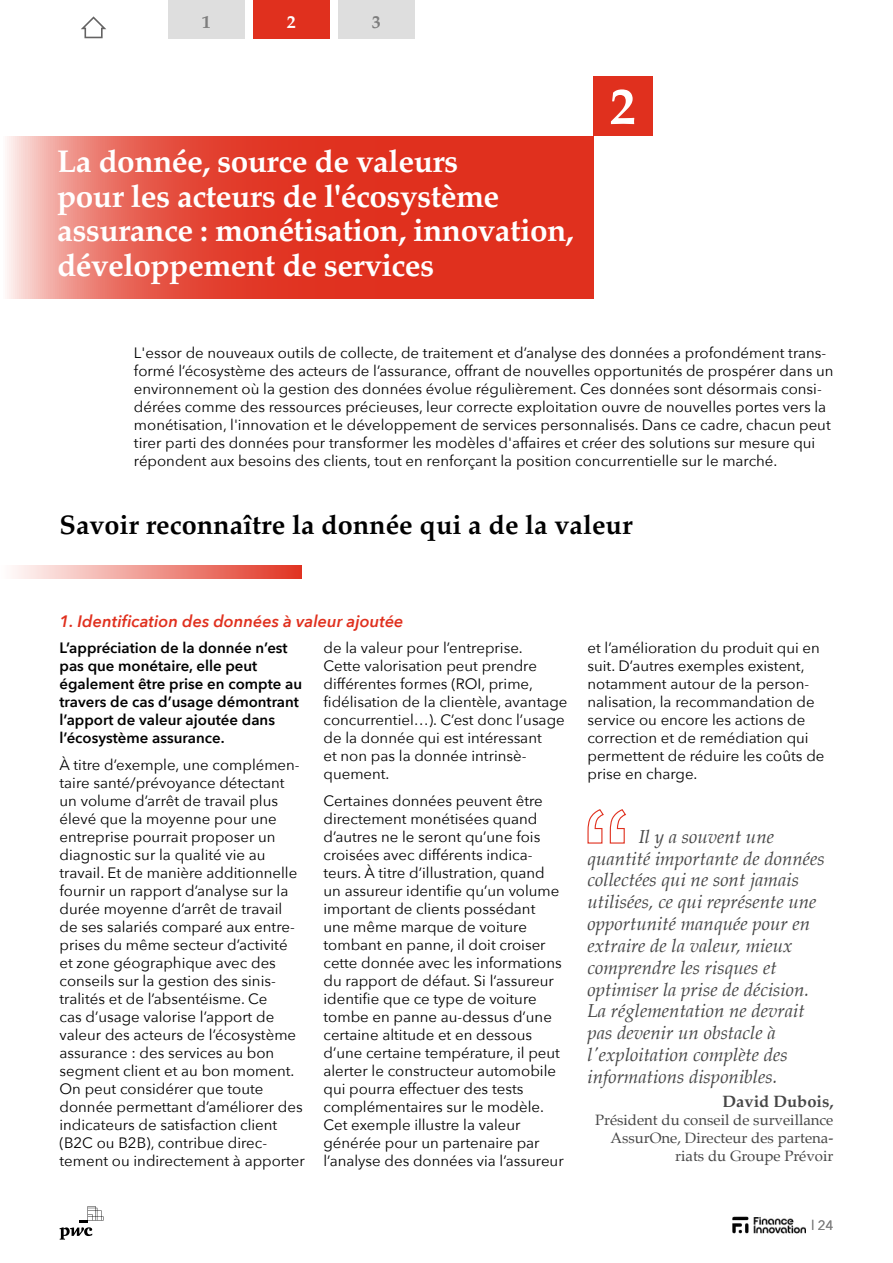
<style>
.page{position:relative;width:893px;height:1263px;background:#fff}
.page>*{position:absolute;margin:0;border:0;box-sizing:border-box;transform-origin:0 0}
.t1{font:700 52.5px "Palatino";color:#fff}
.t2{font:700 31.5px/34.5px "Palatino";letter-spacing:-.015em;color:#fff}
.t3{font:700 27px "Palatino";color:#000}
.t4{font:italic 18.75px/21.8px "Palatino";color:#464646}
.t5{font:700 18px "Palatino";color:#7d7d7d}
.t6{font:700 18px "Palatino";color:#fff}
.t7{font:italic 600 16.5px "Avenir Next";color:#e0301e}
.t8{font:700 16.5px "Palatino";color:#464646}
.t9{font:15px/18px "Avenir Next";color:#000}
.t10{font:600 15px/18px "Avenir Next";color:#000}
.t11{font:15px/18px "Palatino";color:#464646;text-align:right}
.t12{font:13.5px "Avenir Next";color:#7d7d7d}
</style>
<div class="page">
<svg style="left:60px;top:1206px;width:44px;height:33px"></svg>
<img style="left:733px;top:1216px;width:72px;height:18px">
<div style="left:593px;top:77px;width:60px;height:59px;background:#e0301e"></div>
<svg style="left:7px;top:136px;width:586px;height:163px;background:#e44d3e"></svg>
<svg style="left:13px;top:565px;width:289px;height:13px;background:#ef948a"></svg>
<svg style="left:587px;top:809px;width:39px;height:35px"></svg>
<svg style="left:81px;top:16px;width:25px;height:22px"></svg>
<div style="left:253px;top:0;width:77px;height:38px;background:#e0301e"></div>
<div style="left:338px;top:0;width:77px;height:38px;background:#dedede"></div>
<div style="left:168px;top:0;width:76px;height:38px;background:#dedede"></div>
<p class="t5" style="left:202px;top:6px;width:10px">1</p>
<p class="t6" style="left:287px;top:6px;width:10px">2</p>
<p class="t5" style="left:372px;top:6px;width:10px">3</p>
<h2 class="t2" style="left:57px;top:144px;width:518px">La donnée, source de valeurs<br>pour les acteurs de l'écosystème assurance : monétisation, innovation, développement de services</h2>
<h1 class="t1" style="left:609px;top:61px;width:28px">2</h1>
<p class="t9" style="left:134px;top:343px;width:701px">L'essor de nouveaux outils de collecte, de traitement et d’analyse des données a profondément trans&shy;formé l’écosystème des acteurs de l’assurance, offrant de nouvelles opportunités de prospérer dans un environnement où la gestion des données évolue régulièrement. Ces données sont désormais consi&shy;dérées comme des ressources précieuses, leur correcte exploitation ouvre de nouvelles portes vers la monétisation, l'innovation et le développement de services personnalisés. Dans ce cadre, chacun peut tirer parti des données pour transformer les modèles d'affaires et créer des solutions sur mesure qui répondent aux besoins des clients, tout en renforçant la position concurrentielle sur le marché.</p>
<h3 class="t3" style="left:60px;top:502px;width:574px">Savoir reconnaître la donnée qui a de la valeur</h3>
<p class="t7" style="left:60px;top:607px;width:346px">1. Identification des données à valeur ajoutée</p>
<p class="t10" style="left:60px;top:639px;width:244px">L’appréciation de la donnée n’est pas que monétaire, elle peut également être prise en compte au travers de cas d’usage démontrant l’apport de valeur ajoutée dans l’écosystème assurance.</p>
<p class="t9" style="left:60px;top:755px;width:247px">À titre d’exemple, une complémen&shy;taire santé/prévoyance détectant un volume d’arrêt de travail plus élevé que la moyenne pour une entreprise pourrait proposer un diagnostic sur la qualité vie au travail. Et de manière additionnelle fournir un rapport d’analyse sur la durée moyenne d’arrêt de travail<br>de ses salariés comparé aux entre&shy;prises du même secteur d’activité<br>et zone géographique avec des conseils sur la gestion des sinis&shy;tralités et de l’absentéisme. Ce<br>cas d’usage valorise l’apport de valeur des acteurs de l’écosystème assurance : des services au bon segment client et au bon moment.<br>On peut considérer que toute donnée permettant d’améliorer des indicateurs de satisfaction client (B2C ou B2B), contribue direc&shy;tement ou indirectement à apporter</p>
<p class="t9" style="left:323px;top:638px;width:246px">de la valeur pour l’entreprise.<br>Cette valorisation peut prendre différentes formes (ROI, prime, fidélisation de la clientèle, avantage concurrentiel…). C’est donc l’usage de la donnée qui est intéressant<br>et non pas la donnée intrinsè&shy;quement.</p>
<p class="t9" style="left:323px;top:791px;width:242px">Certaines données peuvent être directement monétisées quand d’autres ne le seront qu’une fois croisées avec différents indica&shy;teurs. À titre d’illustration, quand un assureur identifie qu’un volume important de clients possédant une même marque de voiture tombant en panne, il doit croiser cette donnée avec les informations du rapport de défaut. Si l’assureur identifie que ce type de voiture tombe en panne au-dessus d’une certaine altitude et en dessous d’une certaine température, il peut alerter le constructeur automobile qui pourra effectuer des tests complémentaires sur le modèle.<br>Cet exemple illustre la valeur générée pour un partenaire par l’analyse des données via l’assureur</p>
<p class="t9" style="left:587px;top:638px;width:238px">et l’amélioration du produit qui en suit. D’autres exemples existent, notamment autour de la person&shy;nalisation, la recommandation de service ou encore les actions de correction et de remédiation qui permettent de réduire les coûts de prise en charge.</p>
<p class="t4" style="left:587px;top:825px;width:239px;text-indent:51px">Il y a souvent une quantité importante de données collectées qui ne sont jamais utilisées, ce qui représente une opportunité manquée pour en extraire de la valeur, mieux comprendre les risques et optimiser la prise de décision.<br>La réglementation ne devrait pas devenir un obstacle à l'exploitation complète des informations disponibles.</p>
<p class="t8" style="left:722px;top:1087px;width:112px">David Dubois,</p>
<p class="t11" style="left:595px;top:1111px;width:240px">Président du conseil de surveillance<br>AssurOne, Directeur des partena&shy;riats du Groupe Prévoir</p>
<p class="t12" style="left:811px;top:1213px;width:24px">ⅼ 24</p>
</div>
